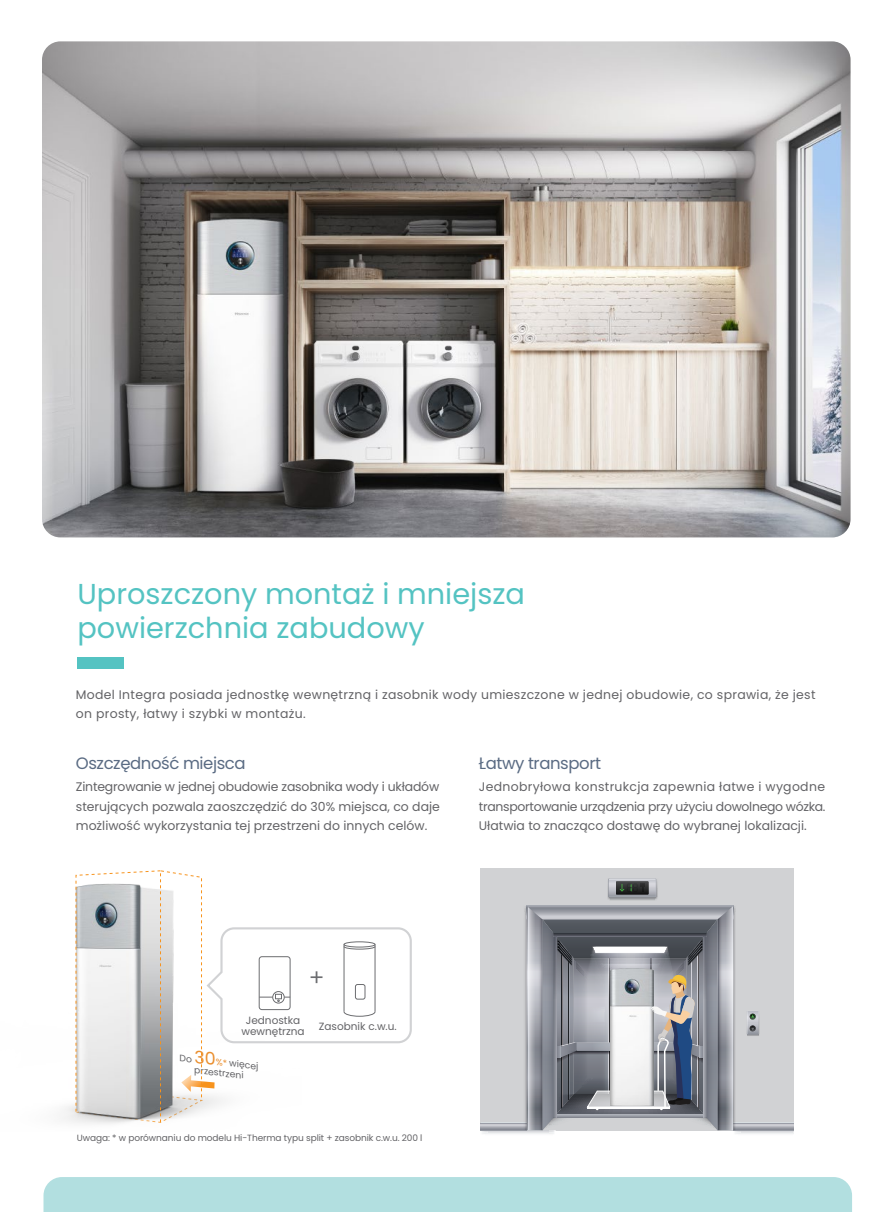
<style>
.page{position:relative;width:893px;height:1212px;background:#fff}
.page>*{position:absolute;margin:0;border:0;box-sizing:border-box;transform-origin:0 0}
.t1{font:28.8px/34.5px "Poppins";color:#54c3c2}
.t2{font:22.05px "FZLTHJW GB1 0";color:#6c6d70}
.t3{font:16.5px "Poppins";letter-spacing:-.025em;color:#5a6b83}
.t4{font:12.45px/19.5px "Poppins";letter-spacing:.025em;color:#636366;text-align:justify}
.t5{font:10.5px/10.5px "Poppins";color:#636366;text-align:center}
.t6{font:9.15px/10.5px "Poppins";color:#636366;text-align:center}
.t7{font:9px "Poppins";letter-spacing:-.01em;color:#636366}
.s1{font-size:17.4px;color:#ea8f2f}
.s2{color:#ea8f2f}
.s3{font-size:9px;color:#ea8f2f}
</style>
<div class="page">
<img style="left:42px;top:41px;width:808px;height:496px">
<div style="left:78px;top:657px;width:46px;height:11px;background:#54c3c2"></div>
<div style="left:481px;top:868px;width:313px;height:262px;background:#d1d2d4"></div>
<svg style="left:481px;top:878px;width:313px;height:256px"></svg>
<div style="left:44px;top:1177px;width:808px;height:35px;background:#b2dfe0"></div>
<svg style="left:75px;top:870px;width:337px;height:253px"></svg>
<h1 class="t1" style="left:78px;top:577px;width:449px">Uproszczony montaż i mniejsza powierzchnia zabudowy</h1>
<p class="t4" style="left:76px;top:685px;width:741px">Model Integra posiada jednostkę wewnętrzną i zasobnik wody umieszczone w jednej obudowie, co sprawia, że jest on prosty, łatwy i szybki w montażu.</p>
<h3 class="t3" style="left:76px;top:754px;width:171px">Oszczędność miejsca</h3>
<h3 class="t3" style="left:479px;top:754px;width:124px">Łatwy transport</h3>
<p class="t4" style="left:76px;top:777px;width:366px">Zintegrowanie w jednej obudowie zasobnika wody i układów sterujących pozwala zaoszczędzić do 30% miejsca, co daje możliwość wykorzystania tej przestrzeni do innych celów.</p>
<p class="t4" style="left:479px;top:777px;width:348px">Jednobryłowa konstrukcja zapewnia łatwe i wygodne transportowanie urządzenia przy użyciu dowolnego wózka.<br>Ułatwia to znacząco dostawę do wybranej lokalizacji.</p>
<h2 class="t2" style="left:309px;top:965px;width:16px">+</h2>
<p class="t5" style="left:241px;top:1015px;width:65px">Jednostka wewnętrzna</p>
<p class="t5" style="left:319px;top:1021px;width:79px">Zasobnik c.w.u.</p>
<p class="t6" style="left:180px;top:1053px;width:81px;rotate:6deg">Do <span class="s1">30</span><span class="s2">%</span><span class="s3">*</span> więcej przestrzeni</p>
<p class="t7" style="left:77px;top:1132px;width:347px">Uwaga: * w porównaniu do modelu Hi-Therma typu split + zasobnik c.w.u. 200 l</p>
</div>
